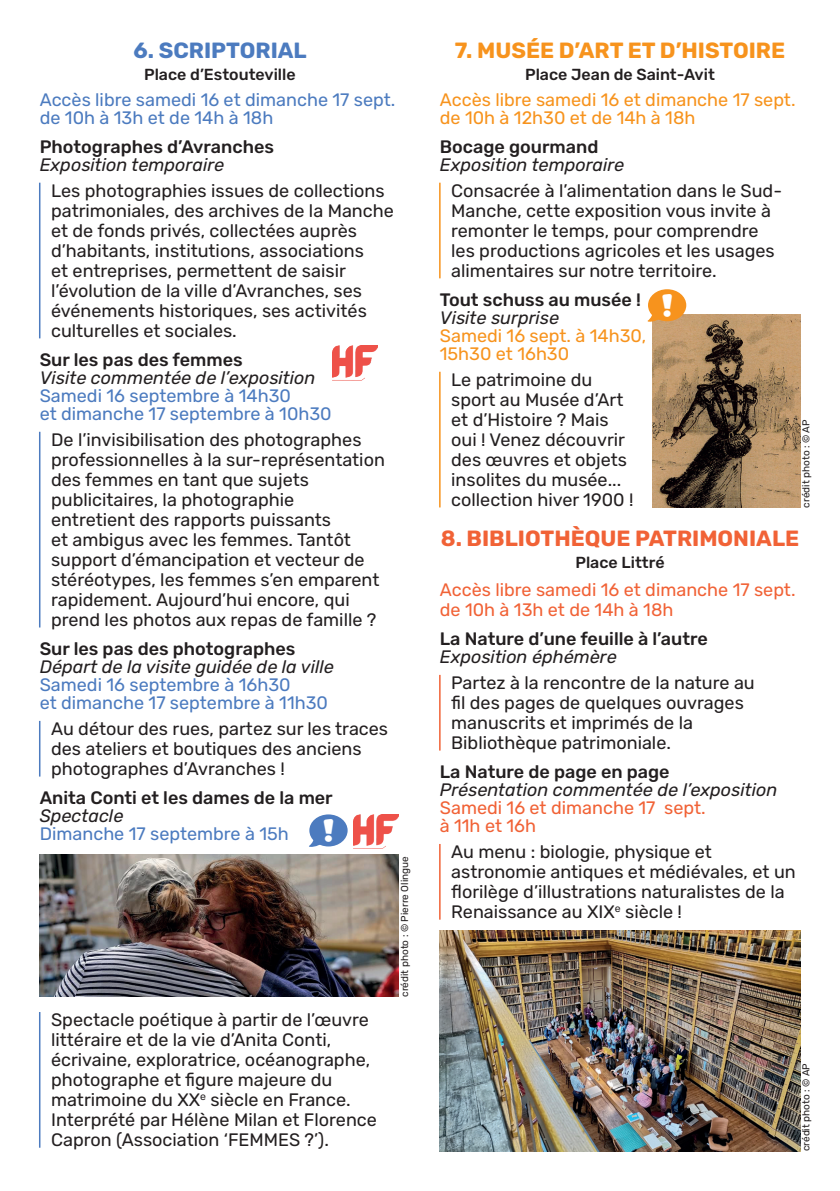
<style>
.page{position:relative;width:840px;height:1191px;background:#fff}
.page>*{position:absolute;margin:0;border:0;box-sizing:border-box;transform-origin:0 0}
.t1{font:30px "Ackbar";color:#fff}
.t2{font:700 22px "Rubik";color:#f16236}
.t3{font:700 22px "Rubik";color:#f7931d}
.t4{font:700 22px "Rubik";color:#4c7bbf}
.t5{font:18px/20px "Rubik";color:#231f20}
.t6{font:18px/18px "Rubik";color:#4c7bbf}
.t7{font:italic 18px "Rubik";color:#231f20}
.t8{font:500 18px "Rubik";color:#231f20}
.t9{font:18px/18px "Rubik";color:#f7931d}
.t10{font:18px/20px "Rubik";color:#f16236}
.t11{font:500 16px "Rubik";color:#231f20}
.t12{font:10px "Rubik";color:#231f20}
</style>
<div class="page">
<hr style="left:39px;top:183px;width:1px;height:155px;background:#4c7bbf">
<hr style="left:39px;top:432px;width:1px;height:195px;background:#4c7bbf">
<hr style="left:39px;top:721px;width:1px;height:55px;background:#4c7bbf">
<hr style="left:39px;top:1012px;width:1px;height:135px;background:#4c7bbf">
<hr style="left:439px;top:183px;width:1px;height:95px;background:#f7931d">
<hr style="left:439px;top:372px;width:1px;height:135px;background:#f7931d">
<hr style="left:439px;top:675px;width:1px;height:75px;background:#f16236">
<hr style="left:439px;top:844px;width:1px;height:75px;background:#f16236">
<img style="left:652px;top:315px;width:147px;height:192px">
<img style="left:40px;top:855px;width:358px;height:141px">
<img style="left:439px;top:930px;width:360px;height:221px">
<img style="left:353px;top:814px;width:45px;height:34px">
<img style="left:332px;top:346px;width:45px;height:34px">
<div style="left:647px;top:289px;width:39px;height:32px;background:#f7931d;border-radius:50%"></div>
<svg style="left:647px;top:302px;width:22px;height:20px"></svg>
<div style="left:309px;top:814px;width:38px;height:32px;background:#4c7bbf;border-radius:50%"></div>
<svg style="left:309px;top:827px;width:22px;height:20px"></svg>
<p class="t4" style="left:133px;top:38px;width:174px">6. SCRIPTORIAL</p>
<p class="t11" style="left:144px;top:65px;width:153px">Place d’Estouteville</p>
<p class="t6" style="left:40px;top:91px;width:357px">Accès libre samedi 16 et dimanche 17 sept. de 10h à 13h et de 14h à 18h</p>
<p class="t8" style="left:40px;top:137px;width:236px">Photographes d’Avranches</p>
<p class="t7" style="left:40px;top:155px;width:186px">Exposition temporaire</p>
<p class="t5" style="left:51px;top:181px;width:344px">Les photographies issues de collections patrimoniales, des archives de la Manche et de fonds privés, collectées auprès d’habitants, institutions, associations<br>et entreprises, permettent de saisir l’évolution de la ville d’Avranches, ses événements historiques, ses activités culturelles et sociales.</p>
<p class="t8" style="left:40px;top:350px;width:204px">Sur les pas des femmes</p>
<p class="t7" style="left:40px;top:368px;width:277px">Visite commentée de l’exposition</p>
<p class="t6" style="left:40px;top:387px;width:293px">Samedi 16 septembre à 14h30<br>et dimanche 17 septembre à 10h30</p>
<p class="t5" style="left:51px;top:430px;width:335px">De l’invisibilisation des photographes professionnelles à la sur-représentation des femmes en tant que sujets publicitaires, la photographie<br>entretient des rapports puissants<br>et ambigus avec les femmes. Tantôt support d’émancipation et vecteur de stéréotypes, les femmes s’en emparent rapidement. Aujourd’hui encore, qui prend les photos aux repas de famille ?</p>
<p class="t8" style="left:40px;top:639px;width:257px">Sur les pas des photographes</p>
<p class="t7" style="left:40px;top:657px;width:295px">Départ de la visite guidée de la ville</p>
<p class="t6" style="left:40px;top:676px;width:289px">Samedi 16 septembre à 16h30<br>et dimanche 17 septembre à 11h30</p>
<p class="t5" style="left:51px;top:719px;width:338px">Au détour des rues, partez sur les traces des ateliers et boutiques des anciens photographes d’Avranches !</p>
<p class="t8" style="left:40px;top:788px;width:294px">Anita Conti et les dames de la mer</p>
<p class="t7" style="left:40px;top:806px;width:85px">Spectacle</p>
<p class="t6" style="left:40px;top:825px;width:250px">Dimanche 17 septembre à 15h</p>
<h1 class="t1" style="left:322px;top:814px;width:13px">!</h1>
<p class="t5" style="left:51px;top:1010px;width:327px">Spectacle poétique à partir de l’œuvre littéraire et de la vie d’Anita Conti, écrivaine, exploratrice, océanographe, photographe et figure majeure du matrimoine du XX<sup>e</sup> siècle en France.<br>Interprété par Hélène Milan et Florence Capron (Association ‘FEMMES ?’).</p>
<p class="t12" style="left:399px;top:996px;width:142px;rotate:-90deg">crédit photo : © Pierre Olingue</p>
<p class="t3" style="left:454px;top:38px;width:331px">7. MUSÉE D’ART ET D’HISTOIRE</p>
<p class="t11" style="left:525px;top:65px;width:191px">Place Jean de Saint-Avit</p>
<p class="t9" style="left:439px;top:91px;width:357px">Accès libre samedi 16 et dimanche 17 sept. de 10h à 12h30 et de 14h à 18h</p>
<p class="t8" style="left:439px;top:137px;width:160px">Bocage gourmand</p>
<p class="t7" style="left:439px;top:155px;width:186px">Exposition temporaire</p>
<p class="t5" style="left:451px;top:181px;width:332px">Consacrée à l’alimentation dans le Sud-Manche, cette exposition vous invite à remonter le temps, pour comprendre les productions agricoles et les usages alimentaires sur notre territoire.</p>
<p class="t8" style="left:439px;top:290px;width:202px">Tout schuss au musée !</p>
<p class="t7" style="left:439px;top:308px;width:121px">Visite surprise</p>
<p class="t9" style="left:439px;top:327px;width:208px">Samedi 16 sept. à 14h30,<br>15h30 et 16h30</p>
<p class="t5" style="left:451px;top:370px;width:183px">Le patrimoine du sport au Musée d’Art et d’Histoire ? Mais oui ! Venez découvrir des œuvres et objets insolites du musée... collection hiver 1900 !</p>
<p class="t2" style="left:440px;top:526px;width:360px">8. BIBLIOTHÈQUE PATRIMONIALE</p>
<p class="t11" style="left:575px;top:553px;width:90px">Place Littré</p>
<p class="t10" style="left:439px;top:580px;width:357px">Accès libre samedi 16 et dimanche 17 sept. de 10h à 13h et de 14h à 18h</p>
<p class="t8" style="left:439px;top:629px;width:269px">La Nature d’une feuille à l’autre</p>
<p class="t7" style="left:439px;top:647px;width:178px">Exposition éphémère</p>
<p class="t5" style="left:451px;top:673px;width:305px">Partez à la rencontre de la nature au fil des pages de quelques ouvrages manuscrits et imprimés de la<br>Bibliothèque patrimoniale.</p>
<p class="t8" style="left:439px;top:762px;width:231px">La Nature de page en page</p>
<p class="t7" style="left:439px;top:780px;width:339px">Présentation commentée de l’exposition</p>
<p class="t10" style="left:439px;top:799px;width:267px;line-height:18px">Samedi 16 et dimanche 17 sept. à 11h et 16h</p>
<p class="t5" style="left:451px;top:842px;width:346px">Au menu : biologie, physique et astronomie antiques et médiévales, et un florilège d’illustrations naturalistes de la Renaissance au XIX<sup>e</sup> siècle !</p>
<h1 class="t1" style="left:661px;top:289px;width:13px">!</h1>
<p class="t12" style="left:800px;top:507px;width:89px;rotate:-90deg">crédit photo : © AP</p>
<p class="t12" style="left:800px;top:1151px;width:89px;rotate:-90deg">crédit photo : © AP</p>
</div>
